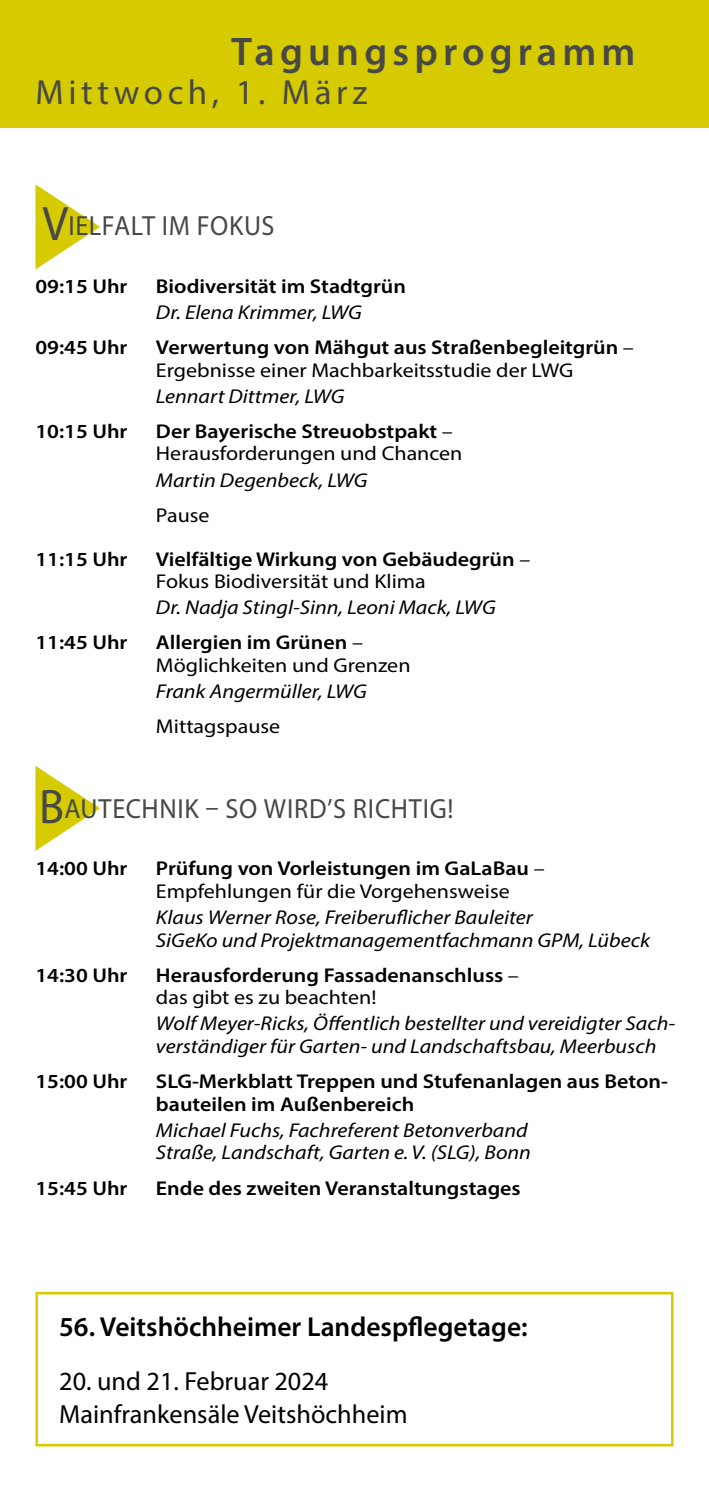
<style>
.page{position:relative;width:709px;height:1489px;background:#fff}
.page>*{position:absolute;margin:0;border:0;box-sizing:border-box;transform-origin:0 0}
.t1{font:600 40px "Myriad Pro";letter-spacing:.13em;color:#484847}
.balken_2{font:35px "Myriad Pro";letter-spacing:.13em;color:#484847}
.balken_innenseiten{font:27.75px "Myriad Pro";letter-spacing:.025em;color:#484847;scale:.95 1}
.fließtext{font:600 27.5px "Myriad Pro";color:#000}
.fließtext-2{font:26.25px/32.5px "Myriad Pro";color:#000}
.titel{font:600 20px/22.5px "Myriad Pro";color:#000;scale:1.1 1}
.referent{font:italic 20px/22.5px "Myriad Pro";color:#000;scale:1.1 1}
.titel-2{font:20px/22.5px "Myriad Pro";color:#000;scale:1.1 1}
.pause{font:20px "Myriad Pro";color:#000;scale:1.1 1}
.s1{font-size:48.75px}
.s2{font-weight:400}
.s3{font-weight:600}
</style>
<div class="page">
<svg style="left:35px;top:184px;width:65px;height:85px"></svg>
<svg style="left:35px;top:766px;width:65px;height:84px"></svg>
<div style="left:0;top:0;width:709px;height:128px;background:#d6cb00"></div>
<div style="left:35px;top:1291px;width:638px;height:155px;border:2px solid #d6cb00"></div>
<h1 class="t1" style="left:231px;top:27px;width:406px">Tagungsprogramm</h1>
<h2 class="balken_2" style="left:35px;top:71px;width:334px">Mittwoch, 1. März</h2>
<h3 class="balken_innenseiten" style="left:42px;top:209px;width:246px"><span class="s1">V</span>IELFALT IM FOKUS</h3>
<p class="titel" style="left:35px;top:274px;width:85px">09:15 Uhr</p>
<p class="titel" style="left:156px;top:274px;width:229px">Biodiversität im Stadtgrün</p>
<p class="referent" style="left:156px;top:300px;width:189px">Dr. Elena Krimmer, LWG</p>
<p class="titel" style="left:35px;top:335px;width:85px">09:45 Uhr</p>
<p class="titel" style="left:156px;top:335px;width:436px">Verwertung von Mähgut aus Straßenbegleitgrün <span class="s2">–<br>Ergebnisse einer Machbarkeitsstudie der LWG</span></p>
<p class="referent" style="left:156px;top:384px;width:173px">Lennart Dittmer, LWG</p>
<p class="titel" style="left:35px;top:419px;width:85px">10:15 Uhr</p>
<p class="titel-2" style="left:156px;top:419px;width:280px"><span class="s3">Der Bayerische Streuobstpakt</span> –<br>Herausforderungen und Chancen</p>
<p class="referent" style="left:156px;top:468px;width:194px">Martin Degenbeck, LWG</p>
<p class="pause" style="left:156px;top:502px;width:50px">Pause</p>
<p class="titel" style="left:35px;top:547px;width:85px">11:15 Uhr</p>
<p class="titel" style="left:156px;top:547px;width:342px">Vielfältige Wirkung von Gebäudegrün <span class="s2">–<br>Fokus Biodiversität und Klima</span></p>
<p class="referent" style="left:156px;top:596px;width:310px">Dr. Nadja Stingl-Sinn, Leoni Mack, LWG</p>
<p class="titel" style="left:35px;top:631px;width:85px">11:45 Uhr</p>
<p class="titel-2" style="left:156px;top:631px;width:233px"><span class="s3">Allergien im Grünen</span> –<br>Möglichkeiten und Grenzen</p>
<p class="referent" style="left:156px;top:679px;width:193px">Frank Angermüller, LWG</p>
<p class="pause" style="left:156px;top:714px;width:114px">Mittagspause</p>
<h3 class="balken_innenseiten" style="left:39px;top:791px;width:438px"><span class="s1">B</span>AUTECHNIK – SO WIRD’S RICHTIG!</h3>
<p class="titel" style="left:35px;top:857px;width:85px">14:00 Uhr</p>
<p class="titel-2" style="left:156px;top:857px;width:355px"><span class="s3">Prüfung von Vorleistungen im GaLaBau</span> –<br>Empfehlungen für die Vorgehensweise</p>
<p class="referent" style="left:156px;top:905px;width:450px">Klaus Werner Rose, Freiberuflicher Bauleiter<br>SiGeKo und Projektmanagementfachmann GPM, Lübeck</p>
<p class="titel" style="left:35px;top:963px;width:85px">14:30 Uhr</p>
<p class="titel" style="left:156px;top:963px;width:331px">Herausforderung Fassadenanschluss <span class="s2">– das gibt es zu beachten!</span></p>
<p class="referent" style="left:156px;top:1012px;width:473px">Wolf Meyer-Ricks, Öffentlich bestellter und vereidigter Sach&shy;verständiger für Garten- und Landschaftsbau, Meerbusch</p>
<p class="titel" style="left:35px;top:1069px;width:85px">15:00 Uhr</p>
<p class="titel" style="left:156px;top:1069px;width:467px">SLG-Merkblatt Treppen und Stufenanlagen aus Beton&shy;bauteilen im Außenbereich</p>
<p class="referent" style="left:156px;top:1118px;width:342px">Michael Fuchs, Fachreferent Betonverband<br>Straße, Landschaft, Garten e.V. (SLG), Bonn</p>
<p class="titel" style="left:35px;top:1175px;width:85px">15:45 Uhr</p>
<p class="titel" style="left:156px;top:1175px;width:333px">Ende des zweiten Veranstaltungstages</p>
<p class="fließtext" style="left:59px;top:1309px;width:470px">56. Veitshöchheimer Landespflegetage:</p>
<p class="fließtext-2" style="left:59px;top:1364px;width:350px">20. und 21. Februar 2024<br>Mainfrankensäle Veitshöchheim</p>
</div>
